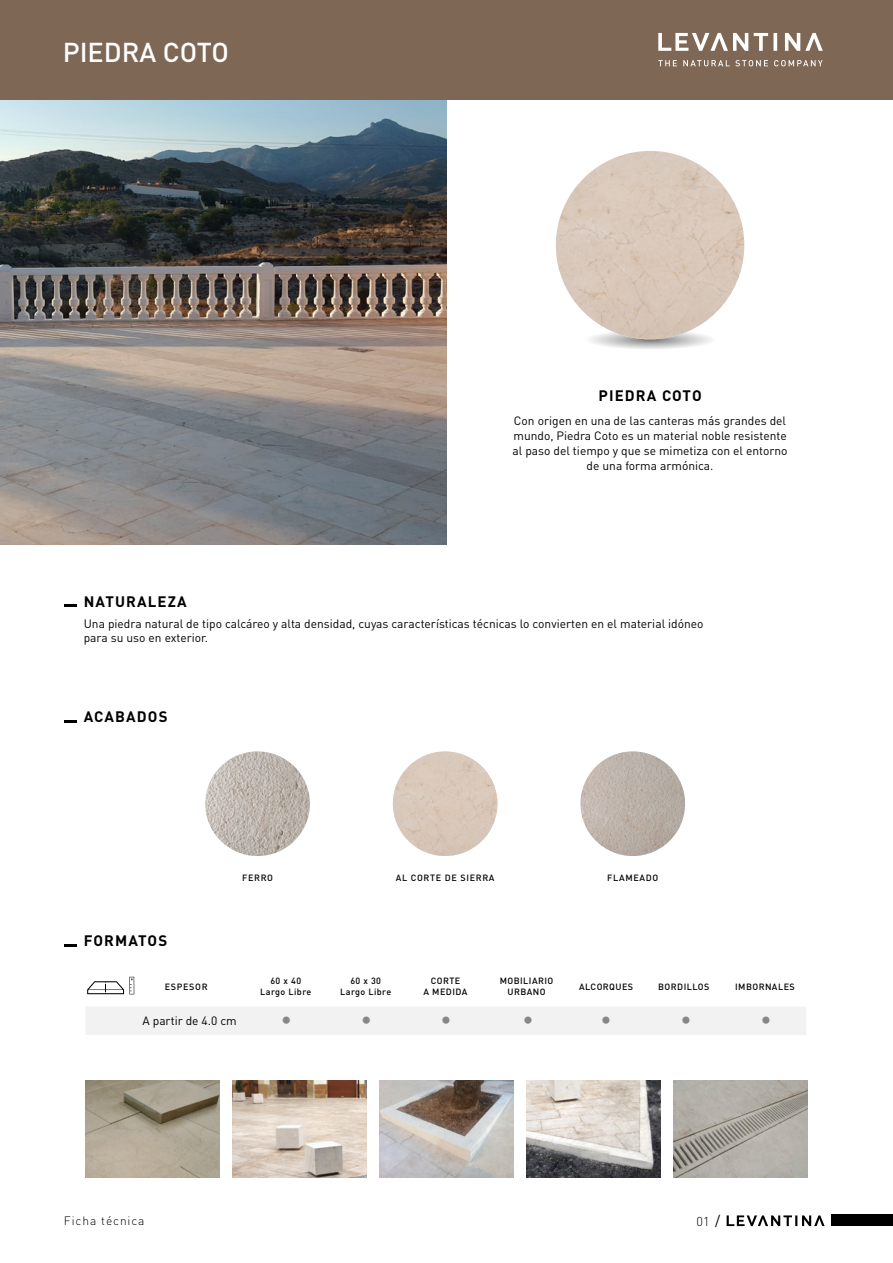
<style>
.page{position:relative;width:893px;height:1263px;background:#fff}
.page>*{position:absolute;margin:0;border:0;box-sizing:border-box;transform-origin:0 0}
.t1{font:500 27px "DIN";color:#fff}
.t2{font:27px "Minion Pro";color:#878786}
.t3{font:700 15px "DIN";letter-spacing:.075em;color:#000}
.t4{font:300 12.75px "DIN";color:#000}
.t5{font:12px/15.1px "DIN";color:#000;text-align:center}
.t6{font:300 12px "DIN";letter-spacing:.075em;color:#000}
.t7{font:500 9px/10.8px "DIN";letter-spacing:.05em;color:#000;text-align:center}
.t8{font:500 9px "DIN";letter-spacing:.075em;color:#000}
.s1{font-family:"DIN Regular Alternate";font-weight:400;font-size:14.25px}
</style>
<div class="page">
<img style="left:0;top:100px;width:446px;height:444px">
<div style="left:0;top:0;width:893px;height:100px;background:#7e6855"></div>
<svg style="left:590px;top:329px;width:121px;height:20px"></svg>
<img style="left:556px;top:151px;width:188px;height:188px;border-radius:94px">
<svg style="left:64px;top:605px;width:13px;height:2px"></svg>
<svg style="left:64px;top:720px;width:13px;height:2px"></svg>
<svg style="left:64px;top:944px;width:13px;height:2px"></svg>
<img style="left:205px;top:751px;width:105px;height:105px;border-radius:52px">
<img style="left:393px;top:751px;width:104px;height:105px;border-radius:52px">
<img style="left:580px;top:751px;width:105px;height:105px;border-radius:52px">
<svg style="left:87px;top:977px;width:47px;height:17px"></svg>
<div style="left:86px;top:1007px;width:720px;height:28px;background:#f2f2f2"></div>
<div style="left:831px;top:1215px;width:62px;height:11px;background:#000"></div>
<svg style="left:727px;top:1215px;width:98px;height:11px"></svg>
<img style="left:232px;top:1080px;width:135px;height:98px">
<img style="left:379px;top:1080px;width:135px;height:98px">
<img style="left:526px;top:1080px;width:135px;height:98px">
<img style="left:674px;top:1080px;width:134px;height:98px">
<img style="left:85px;top:1080px;width:134px;height:98px">
<svg style="left:658px;top:33px;width:165px;height:33px"></svg>
<h1 class="t1" style="left:63px;top:34px;width:168px">PIEDRA COTO</h1>
<p class="t3" style="left:598px;top:385px;width:105px">PIEDRA COTO</p>
<p class="t5" style="left:512px;top:413px;width:277px">Con origen en una de las canteras más grandes del mundo, Piedra Coto es un material noble resistente al paso del tiempo y que se mimetiza con el entorno de una forma armónica.</p>
<p class="t3" style="left:84px;top:592px;width:104px">NATURALEZA</p>
<p class="t5" style="left:84px;top:616px;width:621px;line-height:14.4px;text-align:left">Una piedra natural de tipo calcáreo y alta densidad, cuyas características técnicas lo convierten en el material idóneo para su uso en exterior.</p>
<p class="t3" style="left:84px;top:707px;width:85px">ACABADOS</p>
<p class="t7" style="left:242px;top:872px;width:32px">FERRO</p>
<p class="t8" style="left:396px;top:872px;width:100px">AL CORTE DE SIERRA</p>
<p class="t8" style="left:607px;top:872px;width:52px">FLAMEADO</p>
<p class="t3" style="left:84px;top:931px;width:85px">FORMATOS</p>
<p class="t8" style="left:165px;top:980px;width:44px">ESPESOR</p>
<p class="t7" style="left:260px;top:975px;width:53px">60 x 40<br>Largo Libre</p>
<p class="t7" style="left:340px;top:975px;width:53px">60 x 30<br>Largo Libre</p>
<p class="t7" style="left:424px;top:975px;width:45px">CORTE<br>A MEDIDA</p>
<p class="t7" style="left:500px;top:975px;width:55px">MOBILIARIO<br>URBANO</p>
<p class="t7" style="left:579px;top:980px;width:56px">ALCORQUES</p>
<p class="t7" style="left:658px;top:980px;width:53px">BORDILLOS</p>
<p class="t7" style="left:735px;top:980px;width:61px">IMBORNALES</p>
<p class="t5" style="left:142px;top:1014px;width:96px">A partir de 4.0 cm</p>
<h1 class="t2" style="left:281px;top:999px;width:12px">•</h1>
<h1 class="t2" style="left:361px;top:999px;width:12px">•</h1>
<h1 class="t2" style="left:441px;top:999px;width:12px">•</h1>
<h1 class="t2" style="left:523px;top:999px;width:12px">•</h1>
<h1 class="t2" style="left:601px;top:999px;width:12px">•</h1>
<h1 class="t2" style="left:681px;top:999px;width:12px">•</h1>
<h1 class="t2" style="left:761px;top:999px;width:12px">•</h1>
<p class="t6" style="left:64px;top:1213px;width:82px">Ficha técnica</p>
<p class="t4" style="left:696px;top:1213px;width:25px">01 <span class="s1">/</span></p>
</div>
